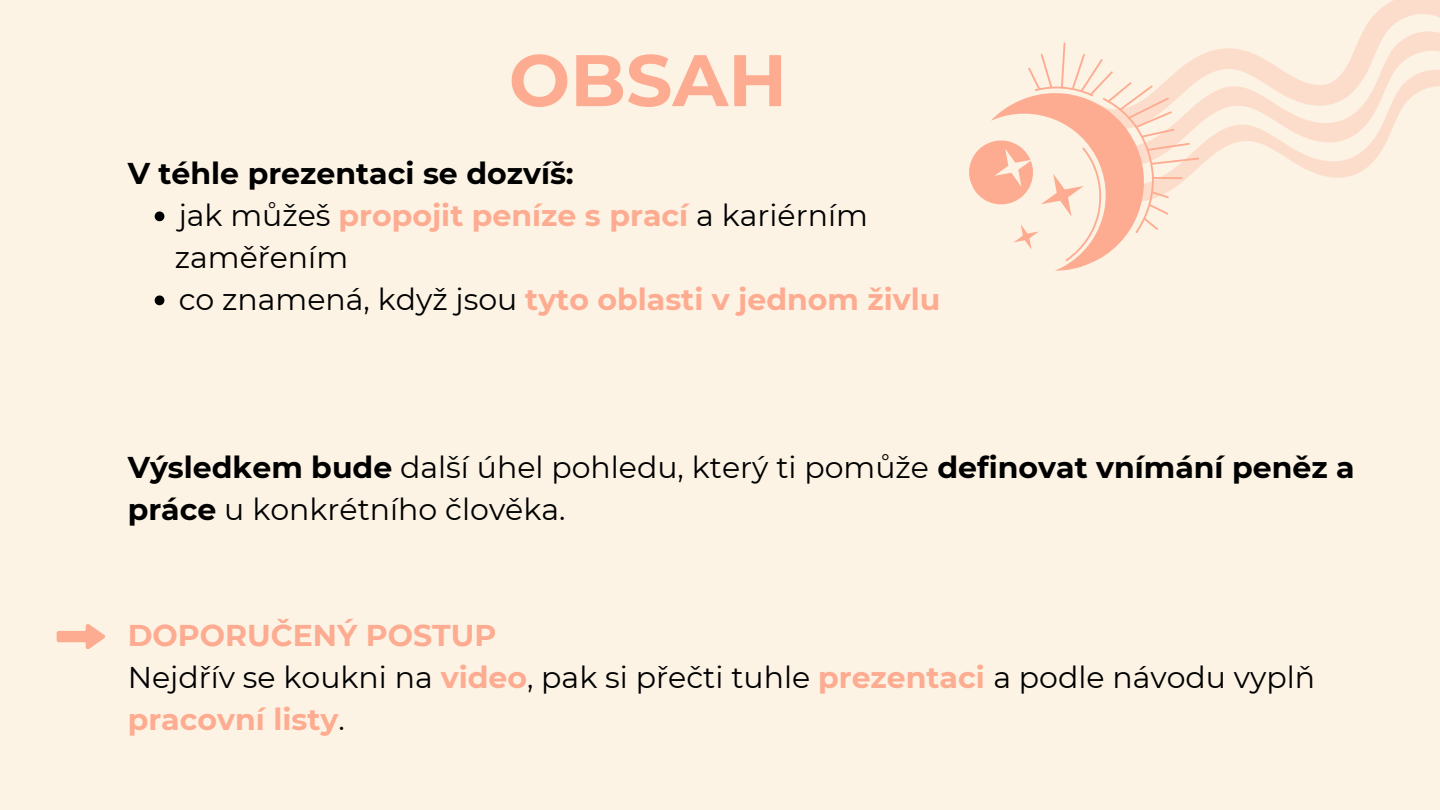
<style>
.page{position:relative;width:1440px;height:810px;background:#fcf3e4}
.page>*{position:absolute;margin:0;border:0;box-sizing:border-box;transform-origin:0 0}
.t1{font:700 72.8px "Montserrat";color:#feac91}
.t2{font:30px/42px "Montserrat";color:#000}
.t3{font:700 30px "Montserrat";color:#feac91}
.t4{font:700 30px "Montserrat";color:#000}
.s1{font-weight:400;color:#000}
.s2{font-weight:700}
.s3{font-weight:700;color:#feac91}
</style>
<div class="page">
<svg style="left:155px;top:212px;width:9px;height:9px"></svg>
<svg style="left:155px;top:296px;width:9px;height:9px"></svg>
<svg style="left:57px;top:624px;width:48px;height:25px"></svg>
<svg style="left:1310px;top:171px;width:51px;height:7px"></svg>
<svg style="left:1199px;top:153px;width:181px;height:18px"></svg>
<svg style="left:1199px;top:0;width:241px;height:153px"></svg>
<svg style="left:969px;top:42px;width:230px;height:229px"></svg>
<p class="t1" style="left:509px;top:36px;width:280px">OBSAH</p>
<p class="t4" style="left:128px;top:155px;width:448px">V téhle prezentaci se dozvíš:</p>
<p class="t3" style="left:179px;top:197px;width:691px"><span class="s1">jak můžeš</span> propojit peníze s prací <span class="s1">a kariérním</span></p>
<p class="t2" style="left:175px;top:236px;width:175px">zaměřením</p>
<h1 class="t3" style="left:179px;top:281px;width:763px"><span class="s1">co znamená, když jsou</span> tyto oblasti v jednom živlu</h1>
<h2 class="t2" style="left:128px;top:446px;width:1229px"><span class="s2">Výsledkem bude</span> další úhel pohledu, který ti pomůže <span class="s2">definovat vnímání peněz a práce</span> u konkrétního člověka.</h2>
<p class="t3" style="left:128px;top:617px;width:370px">DOPORUČENÝ POSTUP</p>
<p class="t2" style="left:128px;top:656px;width:1189px">Nejdřív se koukni na <span class="s3">video</span>, pak si přečti tuhle <span class="s3">prezentaci</span> a podle návodu vyplň <span class="s3">pracovní listy</span>.</p>
</div>
